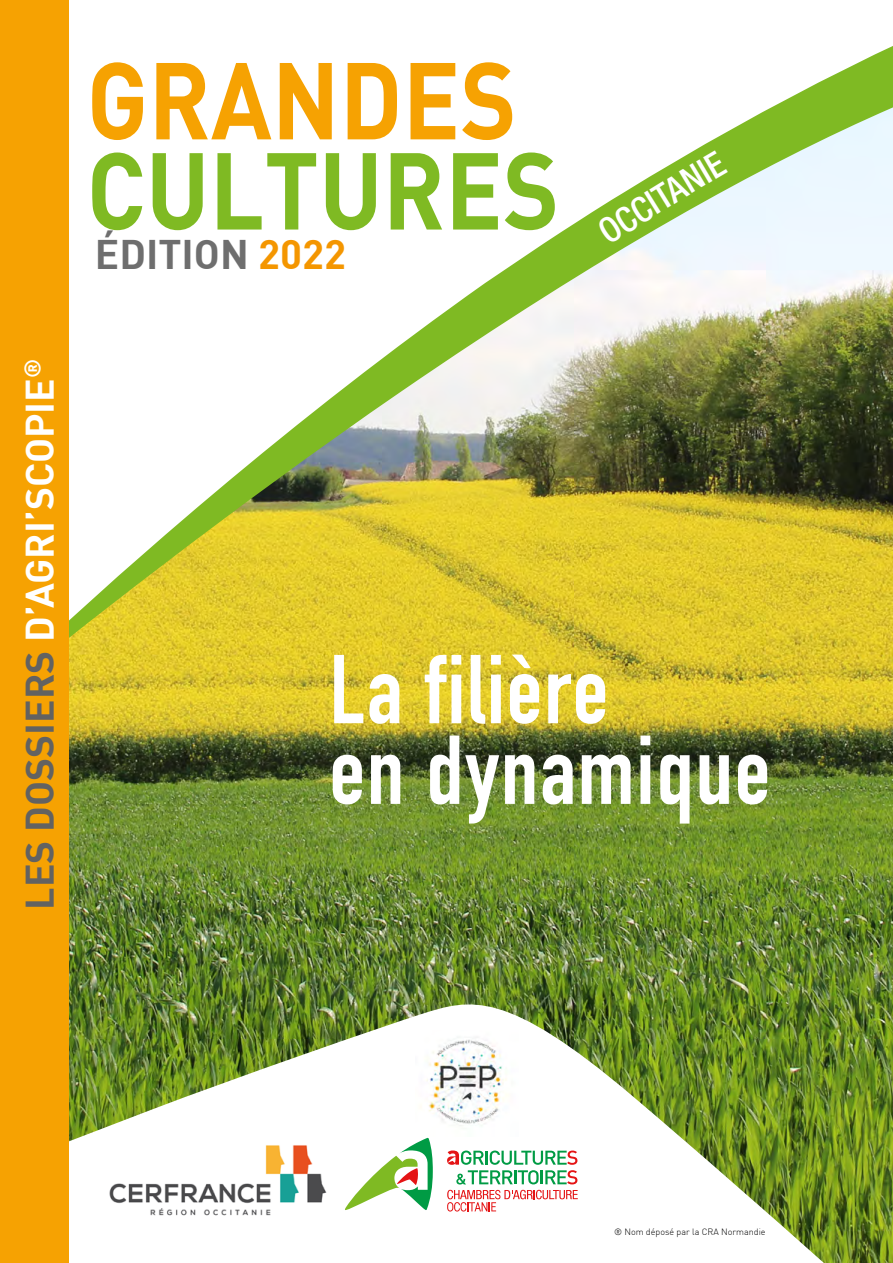
<style>
.page{position:relative;width:893px;height:1263px;background:#fff}
.page>*{position:absolute;margin:0;border:0;box-sizing:border-box;transform-origin:0 0}
.t1{font:107.25px "DIN Bold";color:#7fba23;scale:.89 1}
.t2{font:107.25px "DIN Bold";color:#f6a202;scale:.89 1}
.t3{font:700 96px/80.7px "DIN Condensed";letter-spacing:.02em;color:#fff}
.t4{font:40.5px "DIN Bold";color:#6e6e6e}
.t5{font:700 39px "DIN";color:#fff}
.t6{font:300 9px "DIN";color:#000}
.s1{font-family:"DIN Bold";font-weight:400;color:#626261}
.s2{color:#f49600}
</style>
<div class="page">
<img style="left:68px;top:107px;width:825px;height:1156px">
<div style="left:0;top:0;width:68px;height:1263px;background:#f6a202"></div>
<svg style="left:596px;top:150px;width:132px;height:95px"></svg>
<h3 class="t5" style="left:14px;top:910px;width:552px;rotate:-90deg"><span class="s1">LES DOSSIERS</span> D’AGRI’SCOPIE<sup>®</sup></h3>
<h1 class="t2" style="left:87px;top:30px;width:485px">GRANDES</h1>
<h1 class="t1" style="left:87px;top:121px;width:533px">CULTURES</h1>
<h3 class="t4" style="left:95px;top:228px;width:253px">ÉDITION <span class="s2">2022</span></h3>
<h2 class="t3" style="left:330px;top:649px;width:442px">La filière<br>en dynamique</h2>
<p class="t6" style="left:614px;top:1226px;width:153px">® Nom déposé par la CRA Normandie</p>
</div>
